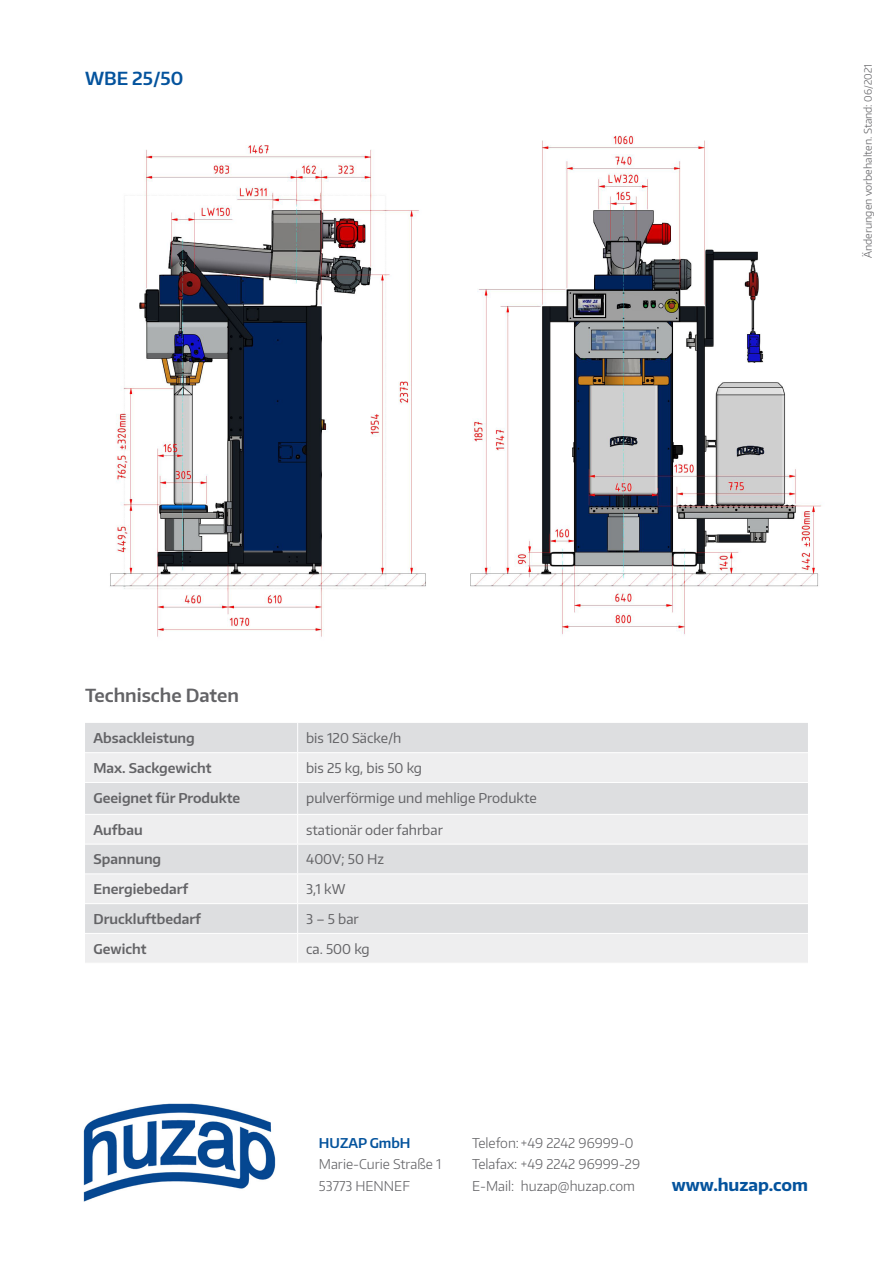
<style>
.page{position:relative;width:893px;height:1263px;background:#fff}
.page>*{position:absolute;margin:0;border:0;box-sizing:border-box;transform-origin:0 0}
.t1{font:600 18px "Encode Sans";color:#636366}
.t2{font:600 18px "Encode Sans";color:#04539d}
.t3{font:700 16.5px "Encode Sans";letter-spacing:-.005em;color:#04539d}
.t4{font:13.5px "Encode Sans";color:#636366}
.t5{font:600 13.5px "Encode Sans";color:#636366}
.t6{font:300 13.5px "Encode Sans";color:#636366}
.t7{font:600 13.5px "Encode Sans";color:#04539d}
.t8{font:300 10.5px "Encode Sans";color:#636366}
.s1{font-size:10.2px}
</style>
<div class="page">
<div style="left:85px;top:723px;width:723px;height:29px;background:#dddee0"></div>
<svg style="left:85px;top:753px;width:723px;height:210px;background:#e6e7e8"></svg>
<svg style="left:297px;top:723px;width:1px;height:59px"></svg>
<hr style="left:85px;top:782px;width:213px;height:1px;background:#fff">
<hr style="left:298px;top:782px;width:510px;height:1px;background:#fff">
<hr style="left:297px;top:783px;width:1px;height:31px;background:#fff">
<hr style="left:85px;top:814px;width:213px;height:1px;background:#fff">
<hr style="left:298px;top:814px;width:510px;height:1px;background:#fff">
<hr style="left:85px;top:844px;width:213px;height:1px;background:#fff">
<hr style="left:298px;top:844px;width:510px;height:1px;background:#fff">
<hr style="left:85px;top:873px;width:213px;height:1px;background:#fff">
<hr style="left:298px;top:873px;width:510px;height:1px;background:#fff">
<hr style="left:85px;top:903px;width:213px;height:1px;background:#fff">
<hr style="left:298px;top:903px;width:510px;height:1px;background:#fff">
<hr style="left:85px;top:933px;width:213px;height:1px;background:#fff">
<hr style="left:298px;top:933px;width:510px;height:1px;background:#fff">
<svg style="left:297px;top:815px;width:1px;height:148px"></svg>
<img style="left:110px;top:135px;width:712px;height:502px">
<img style="left:84px;top:1104px;width:192px;height:97px">
<p class="t2" style="left:85px;top:66px;width:100px">WBE 25/50</p>
<p class="t8" style="left:861px;top:258px;width:196px;rotate:-90deg">Änderungen vorbehalten. Stand: <span class="s1">06/2021</span></p>
<p class="t1" style="left:85px;top:683px;width:156px">Technische Daten</p>
<p class="t5" style="left:94px;top:729px;width:103px">Absackleistung</p>
<p class="t4" style="left:306px;top:729px;width:97px">bis 120 Säcke/h</p>
<p class="t5" style="left:94px;top:759px;width:120px">Max. Sackgewicht</p>
<p class="t4" style="left:306px;top:759px;width:117px">bis 25 kg, bis 50 kg</p>
<p class="t5" style="left:94px;top:789px;width:148px">Geeignet für Produkte</p>
<p class="t4" style="left:306px;top:789px;width:232px">pulverförmige und mehlige Produkte</p>
<p class="t5" style="left:94px;top:821px;width:51px">Aufbau</p>
<p class="t4" style="left:306px;top:821px;width:138px">stationär oder fahrbar</p>
<p class="t5" style="left:94px;top:850px;width:69px">Spannung</p>
<p class="t4" style="left:306px;top:850px;width:80px">400V; 50 Hz</p>
<p class="t5" style="left:94px;top:880px;width:96px">Energiebedarf</p>
<p class="t4" style="left:306px;top:880px;width:41px">3,1 kW</p>
<p class="t5" style="left:94px;top:910px;width:109px">Druckluftbedarf</p>
<p class="t4" style="left:306px;top:910px;width:54px">3 – 5 bar</p>
<p class="t5" style="left:94px;top:940px;width:55px">Gewicht</p>
<p class="t4" style="left:306px;top:940px;width:65px">ca. 500 kg</p>
<p class="t7" style="left:319px;top:1134px;width:93px">HUZAP GmbH</p>
<p class="t6" style="left:319px;top:1155px;width:124px">Marie-Curie Straße 1</p>
<p class="t6" style="left:319px;top:1177px;width:93px">53773 HENNEF</p>
<p class="t6" style="left:472px;top:1134px;width:163px">Telefon: +49 2242 96999-0</p>
<p class="t6" style="left:472px;top:1155px;width:170px">Telafax: +49 2242 96999-29</p>
<p class="t6" style="left:472px;top:1177px;width:165px">E-Mail: huzap@huzap.com</p>
<p class="t3" style="left:672px;top:1174px;width:138px">www.huzap.com</p>
</div>
